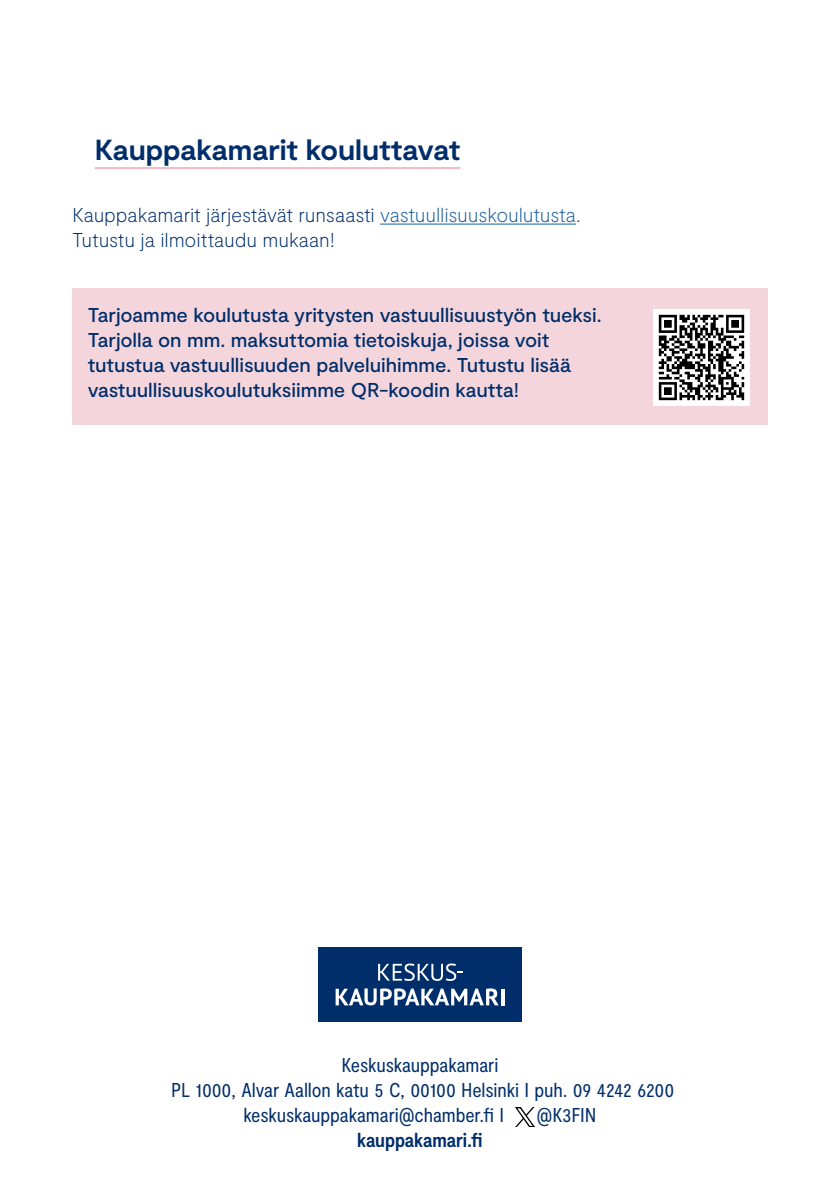
<style>
.page{position:relative;width:840px;height:1191px;background:#fff}
.page>*{position:absolute;margin:0;border:0;box-sizing:border-box;transform-origin:0 0}
.Väliotsikko{font:700 29px "Moderat";letter-spacing:-.005em;color:#002e6b}
.Leipis{font:500 20px/25px "Moderat";letter-spacing:-.005em;color:#002e6b}
.Yhteystiedot_takasivu{font:condensed 20px "Moderat";letter-spacing:-.005em;color:#002e6b}
.Leipis-2{font:100 20px "Moderat";letter-spacing:-.01em;color:#002e6b}
.Yhteystiedot_takasivu-2{font:700 condensed 20px "Moderat";letter-spacing:-.005em;color:#002e6b}
.s1{color:#175d9e}
</style>
<div class="page">
<hr style="left:95px;top:167px;width:365px;height:2px;background:#ecbbc5">
<hr style="left:380px;top:224px;width:195px;height:1px;background:#175d9e">
<div style="left:72px;top:288px;width:695px;height:137px;background:#f3d5db"></div>
<img style="left:653px;top:309px;width:96px;height:96px">
<div style="left:318px;top:947px;width:203px;height:75px;background:#002e6b"></div>
<hr style="left:501px;top:988px;width:3px;height:17px;background:#fff">
<svg style="left:335px;top:988px;width:163px;height:17px"></svg>
<svg style="left:378px;top:963px;width:85px;height:18px"></svg>
<img style="left:515px;top:1107px;width:19px;height:19px">
<p class="Väliotsikko" style="left:95px;top:133px;width:367px">Kauppakamarit kouluttavat</p>
<p class="Leipis-2" style="left:72px;top:203px;width:510px">Kauppakamarit järjestävät runsaasti <span class="s1">vastuullisuuskoulutusta</span>.</p>
<p class="Leipis-2" style="left:72px;top:228px;width:264px">Tutustu ja ilmoittaudu mukaan!</p>
<p class="Leipis" style="left:88px;top:303px;width:515px">Tarjoamme koulutusta yritysten vastuullisuustyön tueksi.<br>Tarjolla on mm. maksuttomia tietoiskuja, joissa voit tutustua vastuullisuuden palveluihimme. Tutustu lisää vastuullisuuskoulutuksiimme QR-koodin kautta!</p>
<p class="Yhteystiedot_takasivu" style="left:341px;top:1053px;width:158px">Keskuskauppakamari</p>
<p class="Yhteystiedot_takasivu" style="left:171px;top:1078px;width:504px">PL 1000, Alvar Aallon katu 5 C, 00100 Helsinki I puh. 09 4242 6200</p>
<p class="Yhteystiedot_takasivu" style="left:243px;top:1103px;width:262px">keskuskauppakamari@chamber.fi I</p>
<p class="Yhteystiedot_takasivu" style="left:536px;top:1103px;width:61px">@K3FIN</p>
<p class="Yhteystiedot_takasivu-2" style="left:357px;top:1128px;width:127px">kauppakamari.fi</p>
</div>
